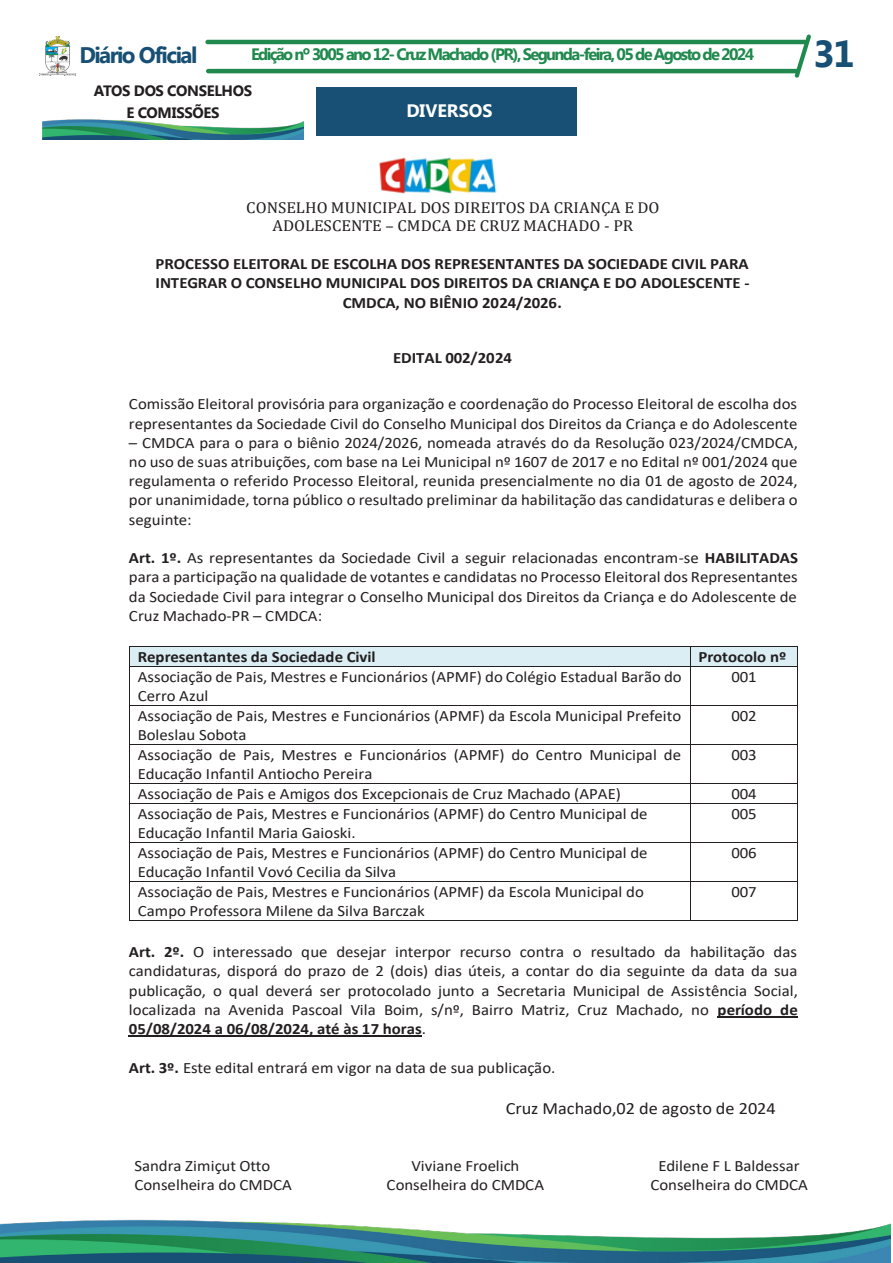
<style>
.page{position:relative;width:893px;height:1263px;background:#fff}
.page>*{position:absolute;margin:0;border:0;box-sizing:border-box;transform-origin:0 0}
.t1{font:700 37.5px "Myanmar Text";color:#175074}
.t2{font:700 22.5px "Myanmar Text";letter-spacing:-.07em;color:#175074}
.t3{font:700 18px "Myanmar Text";color:#fff}
.t4{font:17.1px "Calibri";color:#231f20;scale:1.06 1}
.t5{font:700 16.5px "Myanmar Text";letter-spacing:-.1em;color:#20894d}
.t6{font:15.75px/19.2px "Calibri";color:#231f20;scale:1.06 1}
.t7{font:700 15.75px/19.2px "Calibri";color:#231f20;text-align:center;scale:1.06 1}
.t8{font:15.75px/18.1px "Cambria";color:#231f20;text-align:center;scale:1.06 1}
.t9{font:700 15px "Myanmar Text";letter-spacing:-.025em;color:#231f20}
.s1{font-weight:700}
</style>
<div class="page">
<hr style="left:205px;top:40px;width:602px;height:4px;background:#20894d;border-radius:2px">
<hr style="left:206px;top:69px;width:593px;height:4px;background:#20894d;border-radius:2px">
<img style="left:40px;top:37px;width:36px;height:38px">
<svg style="left:794px;top:34px;width:17px;height:44px"></svg>
<img style="left:0;top:1219px;width:890px;height:44px">
<img style="left:43px;top:119px;width:260px;height:20px">
<img style="left:379px;top:157px;width:118px;height:37px">
<div style="left:130px;top:646px;width:560px;height:20px;background:#daeef3"></div>
<div style="left:690px;top:646px;width:108px;height:20px;background:#daeef3"></div>
<hr style="left:130px;top:646px;width:560px;height:1px;background:#231f20">
<hr style="left:690px;top:646px;width:108px;height:1px;background:#231f20">
<svg style="left:129px;top:646px;width:1px;height:20px"></svg>
<hr style="left:130px;top:666px;width:560px;height:1px;background:#231f20">
<svg style="left:690px;top:647px;width:1px;height:19px"></svg>
<hr style="left:690px;top:666px;width:108px;height:1px;background:#231f20">
<hr style="left:129px;top:666px;width:1px;height:39px;background:#231f20">
<hr style="left:690px;top:666px;width:1px;height:39px;background:#231f20">
<hr style="left:798px;top:666px;width:1px;height:39px;background:#231f20">
<hr style="left:130px;top:705px;width:560px;height:1px;background:#231f20">
<hr style="left:690px;top:705px;width:108px;height:1px;background:#231f20">
<hr style="left:129px;top:705px;width:1px;height:39px;background:#231f20">
<hr style="left:690px;top:705px;width:1px;height:39px;background:#231f20">
<hr style="left:798px;top:705px;width:1px;height:39px;background:#231f20">
<hr style="left:130px;top:744px;width:560px;height:1px;background:#231f20">
<hr style="left:690px;top:744px;width:108px;height:1px;background:#231f20">
<hr style="left:129px;top:745px;width:1px;height:38px;background:#231f20">
<hr style="left:690px;top:745px;width:1px;height:38px;background:#231f20">
<hr style="left:798px;top:745px;width:1px;height:38px;background:#231f20">
<hr style="left:130px;top:783px;width:560px;height:1px;background:#231f20">
<hr style="left:690px;top:783px;width:108px;height:1px;background:#231f20">
<svg style="left:129px;top:783px;width:1px;height:21px"></svg>
<hr style="left:130px;top:803px;width:560px;height:1px;background:#231f20">
<svg style="left:690px;top:784px;width:1px;height:19px"></svg>
<hr style="left:690px;top:803px;width:108px;height:1px;background:#231f20">
<hr style="left:129px;top:804px;width:1px;height:38px;background:#231f20">
<hr style="left:690px;top:804px;width:1px;height:38px;background:#231f20">
<hr style="left:798px;top:804px;width:1px;height:38px;background:#231f20">
<hr style="left:130px;top:842px;width:560px;height:1px;background:#231f20">
<hr style="left:690px;top:842px;width:108px;height:1px;background:#231f20">
<hr style="left:129px;top:843px;width:1px;height:38px;background:#231f20">
<hr style="left:690px;top:843px;width:1px;height:38px;background:#231f20">
<hr style="left:798px;top:843px;width:1px;height:38px;background:#231f20">
<hr style="left:130px;top:881px;width:560px;height:1px;background:#231f20">
<hr style="left:690px;top:881px;width:108px;height:1px;background:#231f20">
<hr style="left:129px;top:882px;width:1px;height:38px;background:#231f20">
<hr style="left:130px;top:920px;width:560px;height:1px;background:#231f20">
<hr style="left:690px;top:882px;width:1px;height:38px;background:#231f20">
<hr style="left:690px;top:920px;width:108px;height:1px;background:#231f20">
<hr style="left:798px;top:882px;width:1px;height:38px;background:#231f20">
<hr style="left:718px;top:1016px;width:80px;height:2px;background:#231f20">
<hr style="left:129px;top:1036px;width:293px;height:1px;background:#231f20">
<div style="left:316px;top:87px;width:261px;height:49px;background:#175074"></div>
<p class="t2" style="left:80px;top:42px;width:119px">Diário Oficial</p>
<p class="t5" style="left:251px;top:45px;width:505px">Edição nº 3005 ano 12- Cruz Machado (PR), Segunda-feira, 05 de Agosto de 2024</p>
<p class="t1" style="left:813px;top:32px;width:43px">31</p>
<p class="t9" style="left:94px;top:82px;width:160px">ATOS DOS CONSELHOS</p>
<p class="t9" style="left:126px;top:105px;width:95px">E COMISSÕES</p>
<p class="t3" style="left:406px;top:100px;width:88px">DIVERSOS</p>
<p class="t8" style="left:246px;top:199px;width:391px">CONSELHO MUNICIPAL DOS DIREITOS DA CRIANÇA E DO<br>ADOLESCENTE – CMDCA DE CRUZ MACHADO - PR</p>
<p class="t7" style="left:156px;top:254px;width:562px">PROCESSO ELEITORAL DE ESCOLHA DOS REPRESENTANTES DA SOCIEDADE CIVIL PARA<br>INTEGRAR O CONSELHO MUNICIPAL DOS DIREITOS DA CRIANÇA E DO ADOLESCENTE -<br>CMDCA, NO BIÊNIO 2024/2026.</p>
<p class="t7" style="left:393px;top:348px;width:114px">EDITAL 002/2024</p>
<p class="t6" style="left:129px;top:394px;width:632px">Comissão Eleitoral provisória para organização e coordenação do Processo Eleitoral de escolha dos representantes da Sociedade Civil do Conselho Municipal dos Direitos da Criança e do Adolescente</p>
<p class="t6" style="left:129px;top:432px;width:633px;text-align:justify">– CMDCA para o para o biênio 2024/2026, nomeada através do da Resolução 023/2024/CMDCA, no uso de suas atribuições, com base na Lei Municipal nº 1607 de 2017 e no Edital nº 001/2024 que regulamenta o referido Processo Eleitoral, reunida presencialmente no dia 01 de agosto de 2024, por unanimidade, torna público o resultado preliminar da habilitação das candidaturas e delibera o seguinte:</p>
<p class="t6" style="left:129px;top:548px;width:633px;text-align:justify"><span class="s1">Art. 1º.</span> As representantes da Sociedade Civil a seguir relacionadas encontram-se <span class="s1">HABILITADAS </span>para a participação na qualidade de votantes e candidatas no Processo Eleitoral dos Representantes da Sociedade Civil para integrar o Conselho Municipal dos Direitos da Criança e do Adolescente de Cruz Machado-PR – CMDCA:</p>
<p class="t7" style="left:138px;top:647px;width:226px">Representantes da Sociedade Civil</p>
<p class="t7" style="left:699px;top:647px;width:84px">Protocolo nº</p>
<p class="t6" style="left:138px;top:666px;width:515px">Associação de Pais, Mestres e Funcionários (APMF) do Colégio Estadual Barão do<br>Cerro Azul</p>
<p class="t6" style="left:731px;top:666px;width:25px">001</p>
<p class="t6" style="left:138px;top:705px;width:514px">Associação de Pais, Mestres e Funcionários (APMF) da Escola Municipal Prefeito<br>Boleslau Sobota</p>
<p class="t6" style="left:731px;top:705px;width:25px">002</p>
<p class="t6" style="left:138px;top:744px;width:514px">Associação de Pais, Mestres e Funcionários (APMF) do Centro Municipal de<br>Educação Infantil Antiocho Pereira</p>
<p class="t6" style="left:731px;top:744px;width:25px">003</p>
<p class="t6" style="left:138px;top:784px;width:457px">Associação de Pais e Amigos dos Excepcionais de Cruz Machado (APAE)</p>
<p class="t6" style="left:731px;top:784px;width:25px">004</p>
<p class="t6" style="left:138px;top:804px;width:483px">Associação de Pais, Mestres e Funcionários (APMF) do Centro Municipal de<br>Educação Infantil Maria Gaioski.</p>
<p class="t6" style="left:731px;top:804px;width:25px">005</p>
<p class="t6" style="left:138px;top:843px;width:483px">Associação de Pais, Mestres e Funcionários (APMF) do Centro Municipal de<br>Educação Infantil Vovó Cecilia da Silva</p>
<p class="t6" style="left:731px;top:843px;width:25px">006</p>
<p class="t6" style="left:138px;top:882px;width:479px">Associação de Pais, Mestres e Funcionários (APMF) da Escola Municipal do<br>Campo Professora Milene da Silva Barczak</p>
<p class="t6" style="left:731px;top:882px;width:25px">007</p>
<p class="t6" style="left:129px;top:942px;width:633px;text-align:justify"><span class="s1">Art. 2º.</span> O interessado que desejar interpor recurso contra o resultado da habilitação das candidaturas, disporá do prazo de 2 (dois) dias úteis, a contar do dia seguinte da data da sua publicação, o qual deverá ser protocolado junto a Secretaria Municipal de Assistência Social, localizada na Avenida Pascoal Vila Boim, s/nº, Bairro Matriz, Cruz Machado, no <span class="s1">período de 05/08/2024 a 06/08/2024, até às 17 horas</span>.</p>
<p class="t6" style="left:129px;top:1057px;width:404px"><span class="s1">Art. 3º.</span> Este edital entrará em vigor na data de sua publicação.</p>
<p class="t4" style="left:506px;top:1096px;width:256px">Cruz Machado,02 de agosto de 2024</p>
<p class="t6" style="left:134px;top:1155px;width:150px">Sandra Zimiçut Otto<br>Conselheira do CMDCA</p>
<p class="t6" style="left:387px;top:1155px;width:150px;text-align:center">Viviane Froelich<br>Conselheira do CMDCA</p>
<p class="t6" style="left:650px;top:1155px;width:150px;text-align:center">Edilene F L Baldessar<br>Conselheira do CMDCA</p>
</div>
